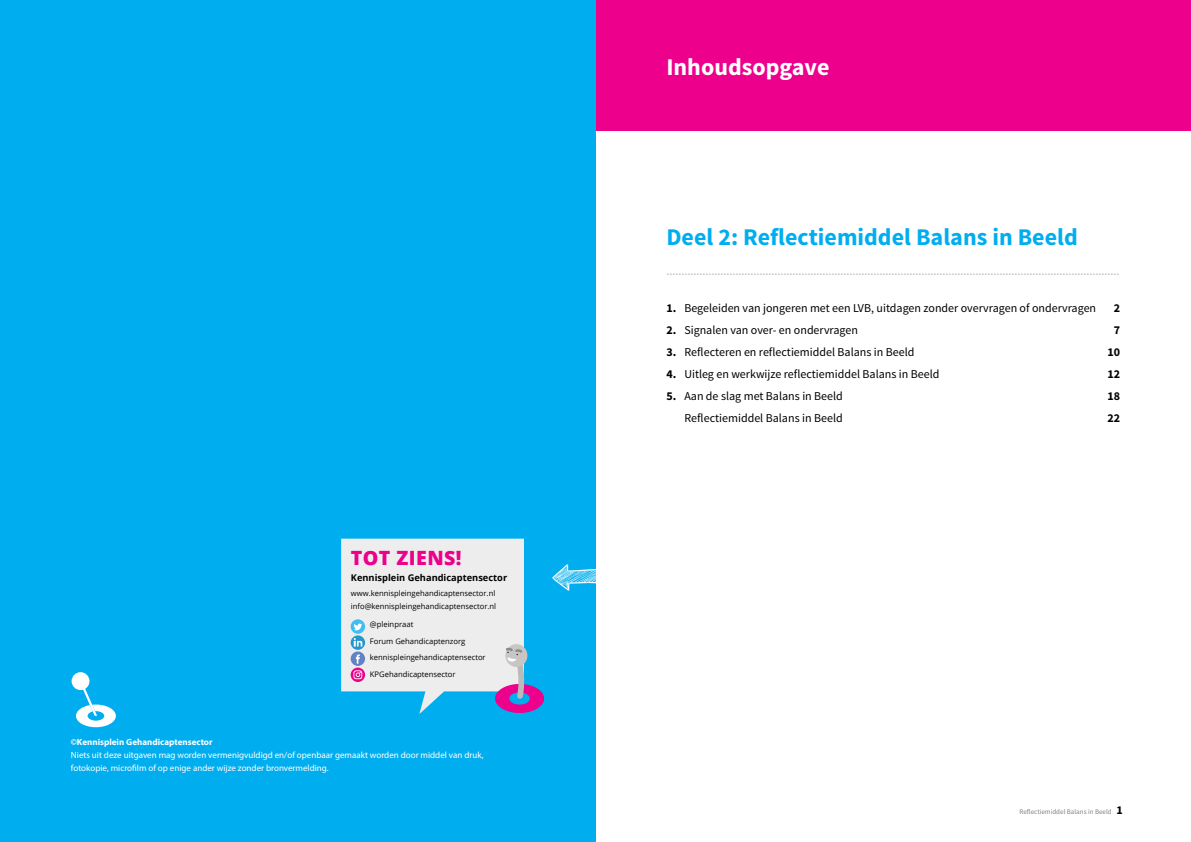
<style>
.page{position:relative;width:1191px;height:842px;background:#fff}
.page>*{position:absolute;margin:0;border:0;box-sizing:border-box;transform-origin:0 0}
.t1{font:700 24px "Source Sans Pro";color:#00aeef}
.t2{font:700 24px "Source Sans Pro";color:#fff}
.t3{font:800 19.7px "Open Sans";letter-spacing:.02em;color:#ec008c}
.t4{font:12px "Source Sans Pro";color:#000}
.t5{font:700 12px "Source Sans Pro";color:#000}
.t6{font:700 10px "Source Sans Pro";color:#c7c8ca}
.t7{font:700 9.3px "Open Sans";color:#000}
.t8{font:9px/13px "Myriad Pro";color:#fff}
.t9{font:700 9px "Myriad Pro";color:#fff}
.t10{font:7.6px/16.5px "Open Sans";color:#000}
.t11{font:7px "Source Sans Pro";color:#808285}
.s1{font-weight:700}
.s2{font-weight:700;font-size:12px;color:#000}
</style>
<div class="page">
<div style="left:595px;top:0;width:596px;height:130px;background:#ec008c"></div>
<div style="left:0;top:0;width:595px;height:842px;background:#00aeef"></div>
<svg style="left:72px;top:672px;width:44px;height:55px"></svg>
<svg style="left:552px;top:564px;width:44px;height:27px"></svg>
<svg style="left:341px;top:539px;width:203px;height:175px"></svg>
<h2 class="t3" style="left:351px;top:543px;width:112px">TOT ZIENS!</h2>
<p class="t7" style="left:351px;top:571px;width:158px">Kennisplein Gehandicaptensector</p>
<p class="t10" style="left:351px;top:587px;width:147px;line-height:12.5px">www.kennispleingehandicaptensector.nl info@kennispleingehandicaptensector.nl</p>
<p class="t10" style="left:370px;top:616px;width:117px">@pleinpraat<br>Forum Gehandicaptenzorg kennispleingehandicaptensector<br>KPGehandicaptensector</p>
<p class="t9" style="left:71px;top:736px;width:143px">©Kennisplein Gehandicaptensector</p>
<p class="t8" style="left:71px;top:748px;width:414px">Niets uit deze uitgaven mag worden vermenigvuldigd en/of openbaar gemaakt worden door middel van druk, fotokopie, microfilm of op enige ander wijze zonder bronvermelding.</p>
<h1 class="t2" style="left:666px;top:51px;width:165px">Inhoudsopgave</h1>
<h1 class="t1" style="left:666px;top:221px;width:413px">Deel 2: Reflectiemiddel Balans in Beeld</h1>
<p class="t6" style="left:666px;top:265px;width:454px">.......................................................................................................................................................</p>
<p class="t4" style="left:666px;top:300px;width:431px"><span class="s1">1.</span> Begeleiden van jongeren met een LVB, uitdagen zonder overvragen of ondervragen</p>
<p class="t5" style="left:1113px;top:300px;width:8px">2</p>
<p class="t4" style="left:666px;top:322px;width:193px"><span class="s1">2.</span> Signalen van over- en ondervragen</p>
<p class="t5" style="left:1113px;top:322px;width:8px">7</p>
<p class="t4" style="left:666px;top:344px;width:250px"><span class="s1">3.</span> Reflecteren en reflectiemiddel Balans in Beeld</p>
<p class="t5" style="left:1107px;top:344px;width:14px">10</p>
<p class="t4" style="left:666px;top:366px;width:275px"><span class="s1">4.</span> Uitleg en werkwijze reflectiemiddel Balans in Beeld</p>
<p class="t5" style="left:1107px;top:366px;width:14px">12</p>
<p class="t4" style="left:666px;top:388px;width:178px"><span class="s1">5.</span> Aan de slag met Balans in Beeld</p>
<p class="t5" style="left:1107px;top:388px;width:14px">18</p>
<p class="t4" style="left:684px;top:410px;width:160px">Reflectiemiddel Balans in Beeld</p>
<p class="t5" style="left:1107px;top:410px;width:14px">22</p>
<p class="t11" style="left:1019px;top:807px;width:105px">Reflectiemiddel Balans in Beeld <span class="s2">1</span></p>
</div>
